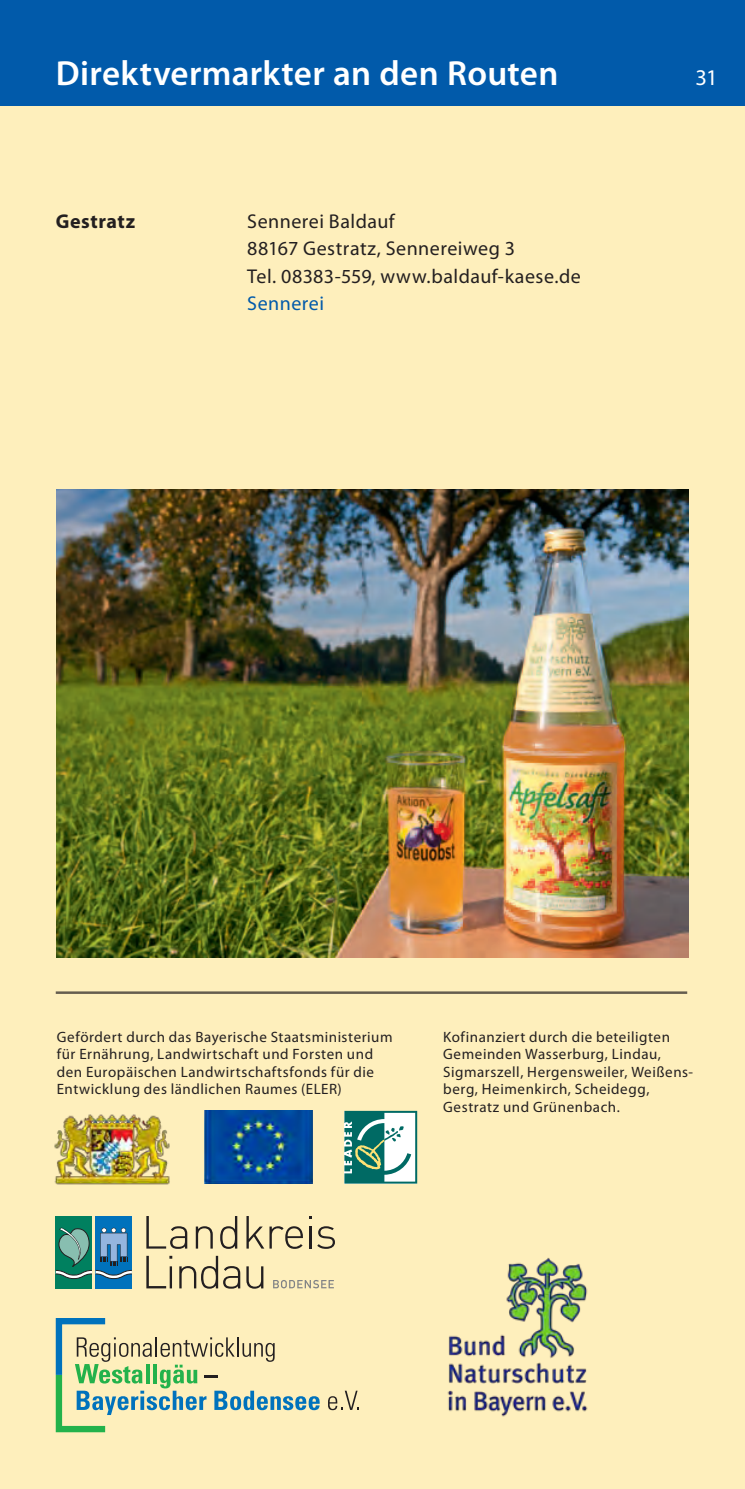
<style>
.page{position:relative;width:745px;height:1489px;background:#fff}
.page>*{position:absolute;margin:0;border:0;box-sizing:border-box;transform-origin:0 0}
.t1{font:600 35px "Myriad Pro";letter-spacing:.01em;color:#fff}
.t2{font:22.5px "Myriad Pro";color:#fff}
.t3{font:20px/27.5px "Myriad Pro";letter-spacing:.025em;color:#231f20}
.t4{font:700 20px "Myriad Pro";letter-spacing:.03em;color:#231f20}
.t5{font:20px "Myriad Pro";letter-spacing:.025em;color:#015aaa}
.t6{font:15px/17.5px "Myriad Pro";letter-spacing:.04em;color:#231f20}
</style>
<div class="page">
<div style="left:0;top:0;width:744px;height:106px;background:#015aaa"></div>
<div style="left:0;top:106px;width:744px;height:1382px;background:#feefbc"></div>
<svg style="left:146px;top:1255px;width:117px;height:33px"></svg>
<svg style="left:146px;top:1216px;width:41px;height:32px"></svg>
<svg style="left:196px;top:1226px;width:17px;height:22px"></svg>
<svg style="left:220px;top:1216px;width:17px;height:32px"></svg>
<svg style="left:246px;top:1216px;width:57px;height:32px"></svg>
<hr style="left:309px;top:1226px;width:2px;height:22px;background:#231f20">
<svg style="left:317px;top:1226px;width:18px;height:22px"></svg>
<svg style="left:273px;top:1280px;width:60px;height:8px"></svg>
<div style="left:96px;top:1215px;width:36px;height:73px;background:#0072bc"></div>
<div style="left:56px;top:1215px;width:36px;height:73px;background:#00805f"></div>
<svg style="left:56px;top:1227px;width:76px;height:53px"></svg>
<svg style="left:328px;top:1390px;width:31px;height:19px"></svg>
<svg style="left:56px;top:1318px;width:263px;height:113px"></svg>
<img style="left:447px;top:1257px;width:141px;height:160px">
<img style="left:204px;top:1110px;width:108px;height:73px">
<svg style="left:344px;top:1110px;width:73px;height:73px;background:#7ab0a7"></svg>
<img style="left:54px;top:1114px;width:116px;height:71px">
<hr style="left:56px;top:991px;width:630px;height:2px;background:#231f20">
<img style="left:57px;top:489px;width:630px;height:468px">
<h1 class="t1" style="left:56px;top:51px;width:504px">Direktvermarkter an den Routen</h1>
<h3 class="t4" style="left:56px;top:208px;width:81px">Gestratz</h3>
<h3 class="t3" style="left:247px;top:207px;width:335px">Sennerei Baldauf<br>88167 Gestratz, Sennereiweg 3<br>Tel. 08383-559, www.baldauf-kaese.de</h3>
<h3 class="t5" style="left:247px;top:291px;width:78px">Sennerei</h3>
<h2 class="t2" style="left:694px;top:64px;width:24px">31</h2>
<p class="t6" style="left:57px;top:1027px;width:337px">Gefördert durch das Bayerische Staatsministerium für Ernährung, Landwirtschaft und Forsten und den Europäischen Landwirtschaftsfonds für die Entwicklung des ländlichen Raumes (ELER)</p>
<p class="t6" style="left:443px;top:1027px;width:251px">Kofinanziert durch die beteiligten Gemeinden Wasserburg, Lindau, Sigmarszell, Hergensweiler, Weißens&shy;berg, Heimenkirch, Scheidegg, Gestratz und Grünenbach.</p>
</div>
